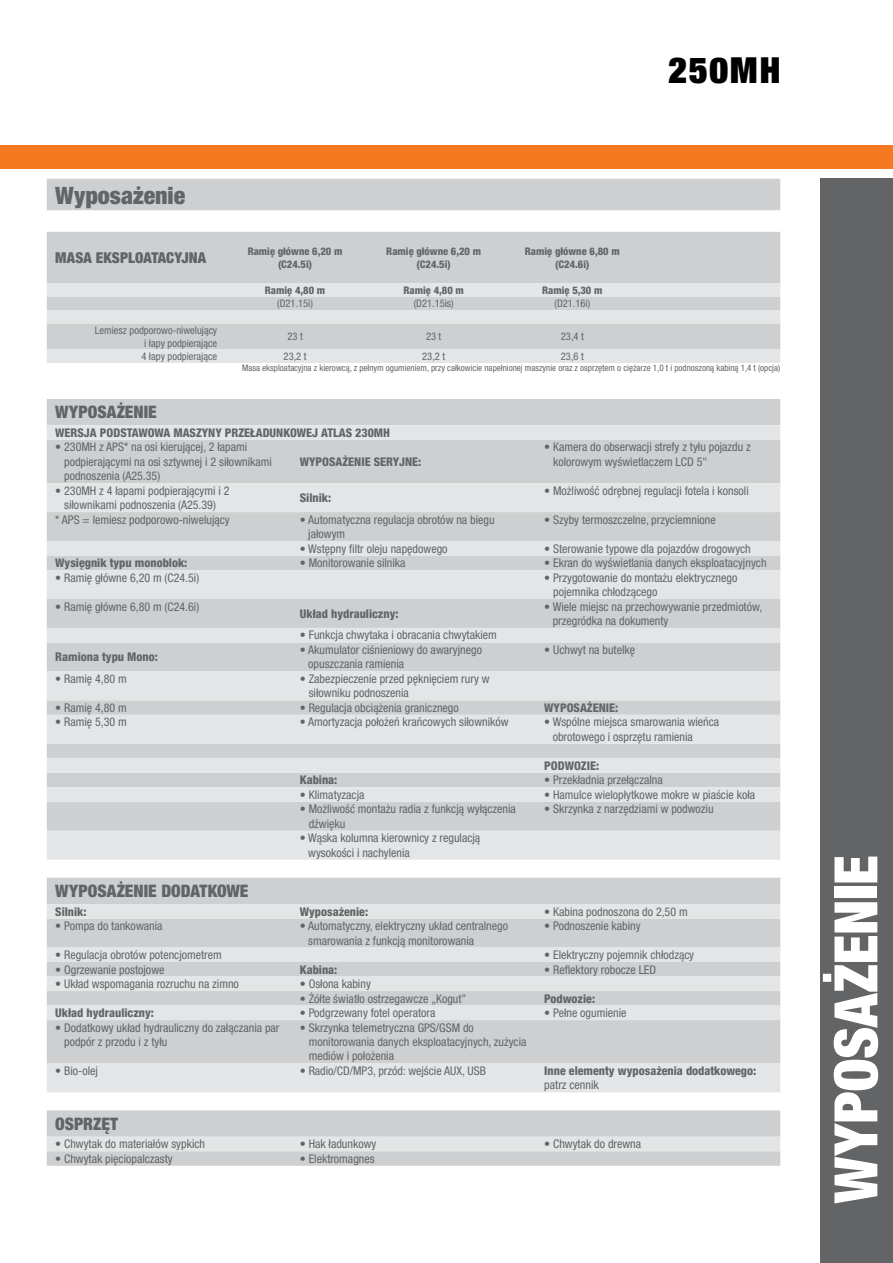
<style>
.page{position:relative;width:893px;height:1263px;background:#fff}
.page>*{position:absolute;margin:0;border:0;box-sizing:border-box;transform-origin:0 0}
.t1{font:900 condensed 60px "Helvetica Neue LT Pro";letter-spacing:-.01em;color:#fff}
.t2{font:900 expanded 36px "Helvetica Neue";letter-spacing:.05em;color:#000}
.t3{font:900 condensed 24px "Helvetica Neue LT Pro";color:#636466}
.t4{font:900 condensed 17.25px "Helvetica Neue LT Pro";color:#636466}
.t5{font:900 condensed 15px "Helvetica Neue LT Pro";letter-spacing:.005em;color:#636466}
.t6{font:condensed 12px/14.4px "Helvetica Neue LT Pro";color:#636466}
.t7{font:800 condensed 12px "Helvetica Neue LT Pro";color:#636466}
.t8{font:condensed 10.5px/12.6px "Helvetica Neue LT Pro";color:#636466;text-align:right}
.t9{font:800 condensed 10.5px/12.6px "Helvetica Neue LT Pro";color:#636466;text-align:center}
.t10{font:condensed 9px "Helvetica Neue LT Pro";color:#636466}
</style>
<div class="page">
<div style="left:821px;top:179px;width:72px;height:1084px;background:#636466"></div>
<div style="left:0;top:145px;width:893px;height:24px;background:#f47920"></div>
<div style="left:47px;top:179px;width:733px;height:31px;background:#cdcfd0"></div>
<div style="left:47px;top:232px;width:733px;height:51px;background:#cdcfd0"></div>
<svg style="left:47px;top:283px;width:733px;height:80px;background:#d9dadb"></svg>
<div style="left:47px;top:399px;width:733px;height:26px;background:#cdcfd0"></div>
<svg style="left:47px;top:425px;width:733px;height:435px;background:#d8dadb"></svg>
<div style="left:47px;top:878px;width:733px;height:26px;background:#cdcfd0"></div>
<svg style="left:47px;top:904px;width:733px;height:188px;background:#d7d9da"></svg>
<svg style="left:47px;top:1110px;width:733px;height:56px;background:#d3d5d6"></svg>
<h3 class="t3" style="left:55px;top:181px;width:131px">Wyposażenie</h3>
<h2 class="t2" style="left:668px;top:48px;width:113px">250MH</h2>
<p class="t5" style="left:55px;top:248px;width:152px">MASA EKSPLOATACYJNA</p>
<p class="t9" style="left:248px;top:245px;width:96px">Ramię główne 6,20 m (C24.5i)</p>
<p class="t9" style="left:386px;top:245px;width:96px">Ramię główne 6,20 m (C24.5i)</p>
<p class="t9" style="left:525px;top:245px;width:96px">Ramię główne 6,80 m (C24.6i)</p>
<p class="t9" style="left:265px;top:283px;width:62px">Ramię 4,80 m</p>
<p class="t9" style="left:404px;top:283px;width:62px">Ramię 4,80 m</p>
<p class="t9" style="left:542px;top:283px;width:62px">Ramię 5,30 m</p>
<p class="t8" style="left:277px;top:297px;width:37px">(D21.15i)</p>
<p class="t8" style="left:414px;top:297px;width:41px">(D21.15is)</p>
<p class="t8" style="left:554px;top:297px;width:37px">(D21.16i)</p>
<p class="t8" style="left:95px;top:324px;width:124px">Lemiesz podporowo-niwelujący i łapy podpierające</p>
<p class="t8" style="left:287px;top:330px;width:17px">23 t</p>
<p class="t8" style="left:426px;top:330px;width:17px">23 t</p>
<p class="t8" style="left:561px;top:330px;width:24px">23,4 t</p>
<p class="t8" style="left:141px;top:350px;width:77px">4 łapy podpierające</p>
<p class="t8" style="left:284px;top:350px;width:24px">23,2 t</p>
<p class="t8" style="left:422px;top:350px;width:24px">23,2 t</p>
<p class="t8" style="left:561px;top:350px;width:24px">23,6 t</p>
<p class="t10" style="left:242px;top:363px;width:540px">Masa eksploatacyjna z kierowcą, z pełnym ogumieniem, przy całkowicie napełnionej maszynie oraz z osprzętem o ciężarze 1,0 t i podnoszoną kabiną 1,4 t (opcja)</p>
<h3 class="t4" style="left:55px;top:401px;width:103px">WYPOSAŻENIE</h3>
<p class="t7" style="left:55px;top:425px;width:8px">WERSJA</p>
<p class="t7" style="left:100px;top:425px;width:29px">PODSTAWOWA</p>
<p class="t7" style="left:173px;top:425px;width:8px">MASZYNY</p>
<p class="t7" style="left:225px;top:425px;width:73px">PRZEŁADUN KOWEJ</p>
<p class="t7" style="left:321px;top:425px;width:8px">ATLAS</p>
<p class="t7" style="left:355px;top:425px;width:36px">230MH</p>
<p class="t6" style="left:64px;top:440px;width:209px;text-indent:-9px">• 230MH z APS* na osi kierującej, 2 łapami podpierającymi na osi sztywnej i 2 siłownikami podnoszenia (A25.35)</p>
<p class="t6" style="left:553px;top:440px;width:199px;text-indent:-9px">• Kamera do obserwacji strefy z tyłu pojazdu z kolorowym wyświetlaczem LCD 5"</p>
<p class="t7" style="left:300px;top:454px;width:123px">Wyposażenie seryjne:</p>
<p class="t6" style="left:55px;top:483px;width:176px;text-align:center">• 230MH z 4 łapami podpierającymi i 2 siłownikami podnoszenia (A25.39)</p>
<p class="t7" style="left:300px;top:490px;width:33px">Silnik:</p>
<p class="t6" style="left:544px;top:483px;width:206px">• Możliwość odrębnej regulacji fotela i konsoli</p>
<p class="t6" style="left:55px;top:512px;width:176px">* APS = lemiesz podporowo-niwelujący</p>
<p class="t6" style="left:308px;top:512px;width:188px;text-indent:-8px">• Automatyczna regulacja obrotów na biegu jałowym</p>
<p class="t6" style="left:544px;top:512px;width:173px">• Szyby termoszczelne, przyciemnione</p>
<p class="t6" style="left:300px;top:541px;width:149px">• Wstępny filtr oleju napędowego</p>
<p class="t6" style="left:544px;top:541px;width:208px">• Sterowanie typowe dla pojazdów drogowych</p>
<p class="t7" style="left:55px;top:555px;width:134px">Wysięgnik typu monoblok:</p>
<p class="t6" style="left:300px;top:556px;width:107px">• Monitorowanie silnika</p>
<p class="t6" style="left:544px;top:556px;width:224px">• Ekran do wyświetlania danych eksploatacyjnych</p>
<p class="t6" style="left:55px;top:570px;width:145px">• Ramię główne 6,20 m (C24.5i)</p>
<p class="t6" style="left:553px;top:570px;width:186px;text-indent:-9px">• Przygotowanie do montażu elektrycznego pojemnika chłodzącego</p>
<p class="t6" style="left:55px;top:599px;width:145px">• Ramię główne 6,80 m (C24.6i)</p>
<p class="t7" style="left:300px;top:606px;width:100px">Układ hydrauliczny:</p>
<p class="t6" style="left:553px;top:599px;width:211px;text-indent:-8px">• Wiele miejsc na przechowywanie przedmiotów, przegródka na dokumenty</p>
<p class="t6" style="left:300px;top:628px;width:198px">• Funkcja chwytaka i obracania chwytakiem</p>
<p class="t7" style="left:55px;top:649px;width:104px">Ramiona typu Mono:</p>
<p class="t6" style="left:308px;top:642px;width:175px;text-indent:-8px">• Akumulator ciśnieniowy do awaryjnego opuszczania ramienia</p>
<p class="t6" style="left:544px;top:642px;width:92px">• Uchwyt na butelkę</p>
<p class="t6" style="left:55px;top:671px;width:73px">• Ramię 4,80 m</p>
<p class="t6" style="left:309px;top:671px;width:183px;text-indent:-9px">• Zabezpieczenie przed pęknięciem rury w siłowniku podnoszenia</p>
<p class="t6" style="left:55px;top:700px;width:73px">• Ramię 4,80 m</p>
<p class="t6" style="left:300px;top:700px;width:161px">• Regulacja obciążenia granicznego</p>
<p class="t7" style="left:544px;top:700px;width:76px">Wyposażenie:</p>
<p class="t6" style="left:55px;top:715px;width:73px">• Ramię 5,30 m</p>
<p class="t6" style="left:300px;top:715px;width:210px">• Amortyzacja położeń krańcowych siłowników</p>
<p class="t6" style="left:553px;top:715px;width:168px;text-indent:-8px">• Wspólne miejsca smarowania wieńca obrotowego i osprzętu ramienia</p>
<p class="t7" style="left:544px;top:758px;width:28px">PODWOZIE</p>
<p class="t7" style="left:596px;top:758px;width:5px">:</p>
<p class="t7" style="left:300px;top:773px;width:39px">Kabina:</p>
<p class="t6" style="left:544px;top:773px;width:120px">• Przekładnia przełączalna</p>
<p class="t6" style="left:300px;top:787px;width:66px">• Klimatyzacja</p>
<p class="t6" style="left:544px;top:787px;width:212px">• Hamulce wielopłytkowe mokre w piaście koła</p>
<p class="t6" style="left:309px;top:802px;width:209px;text-indent:-9px">• Możliwość montażu radia z funkcją wyłączenia dźwięku</p>
<p class="t6" style="left:544px;top:802px;width:171px">• Skrzynka z narzędziami w podwoziu</p>
<p class="t6" style="left:308px;top:831px;width:173px;text-indent:-8px">• Wąska kolumna kierownicy z regulacją wysokości i nachylenia</p>
<h3 class="t4" style="left:55px;top:880px;width:195px">WYPOSAŻENIE DODATKOWE</h3>
<p class="t7" style="left:55px;top:904px;width:33px">Silnik:</p>
<p class="t7" style="left:300px;top:904px;width:70px">Wyposażenie:</p>
<p class="t6" style="left:544px;top:904px;width:145px">• Kabina podnoszona do 2,50 m</p>
<p class="t6" style="left:55px;top:918px;width:109px">• Pompa do tankowania</p>
<p class="t6" style="left:308px;top:918px;width:201px;text-indent:-8px">• Automatyczny, elektryczny układ centralnego smarowania z funkcją monitorowania</p>
<p class="t6" style="left:544px;top:918px;width:98px">• Podnoszenie kabiny</p>
<p class="t6" style="left:55px;top:947px;width:168px">• Regulacja obrotów potencjometrem</p>
<p class="t6" style="left:544px;top:947px;width:151px">• Elektryczny pojemnik chłodzący</p>
<p class="t6" style="left:55px;top:962px;width:111px">• Ogrzewanie postojowe</p>
<p class="t7" style="left:300px;top:962px;width:39px">Kabina:</p>
<p class="t6" style="left:544px;top:962px;width:113px">• Reflektory robocze LED</p>
<p class="t6" style="left:55px;top:976px;width:185px">• Układ wspomagania rozruchu na zimno</p>
<p class="t6" style="left:300px;top:976px;width:73px">• Osłona kabiny</p>
<p class="t6" style="left:300px;top:991px;width:168px">• Żółte światło ostrzegawcze „Kogut”</p>
<p class="t7" style="left:544px;top:991px;width:52px">Podwozie:</p>
<p class="t7" style="left:55px;top:1005px;width:100px">Układ hydrauliczny:</p>
<p class="t6" style="left:300px;top:1005px;width:137px">• Podgrzewany fotel operatora</p>
<p class="t6" style="left:544px;top:1005px;width:84px">• Pełne ogumienie</p>
<p class="t6" style="left:64px;top:1020px;width:217px;text-indent:-9px">• Dodatkowy układ hydrauliczny do załączania par podpór z przodu i z tyłu</p>
<p class="t6" style="left:309px;top:1020px;width:219px;text-indent:-9px">• Skrzynka telemetryczna GPS/GSM do monitorowania danych eksploatacyjnych, zużycia mediów i położenia</p>
<p class="t6" style="left:55px;top:1063px;width:44px">• Bio-olej</p>
<p class="t6" style="left:300px;top:1063px;width:188px">• Radio/CD/MP3, przód: wejście AUX, USB</p>
<p class="t7" style="left:544px;top:1063px;width:214px">Inne elementy wyposażenia dodatkowego:</p>
<p class="t6" style="left:544px;top:1078px;width:56px">patrz cennik</p>
<h3 class="t4" style="left:55px;top:1113px;width:65px">OSPRZĘT</h3>
<p class="t6" style="left:55px;top:1137px;width:151px">• Chwytak do materiałów sypkich</p>
<p class="t6" style="left:300px;top:1137px;width:78px">• Hak ładunkowy</p>
<p class="t6" style="left:544px;top:1137px;width:98px">• Chwytak do drewna</p>
<p class="t6" style="left:55px;top:1151px;width:119px">• Chwytak pięciopalczasty</p>
<p class="t6" style="left:300px;top:1151px;width:76px">• Elektromagnes</p>
<h1 class="t1" style="left:819px;top:1203px;width:350px;rotate:-90deg">WYPOSAŻENIE</h1>
</div>
